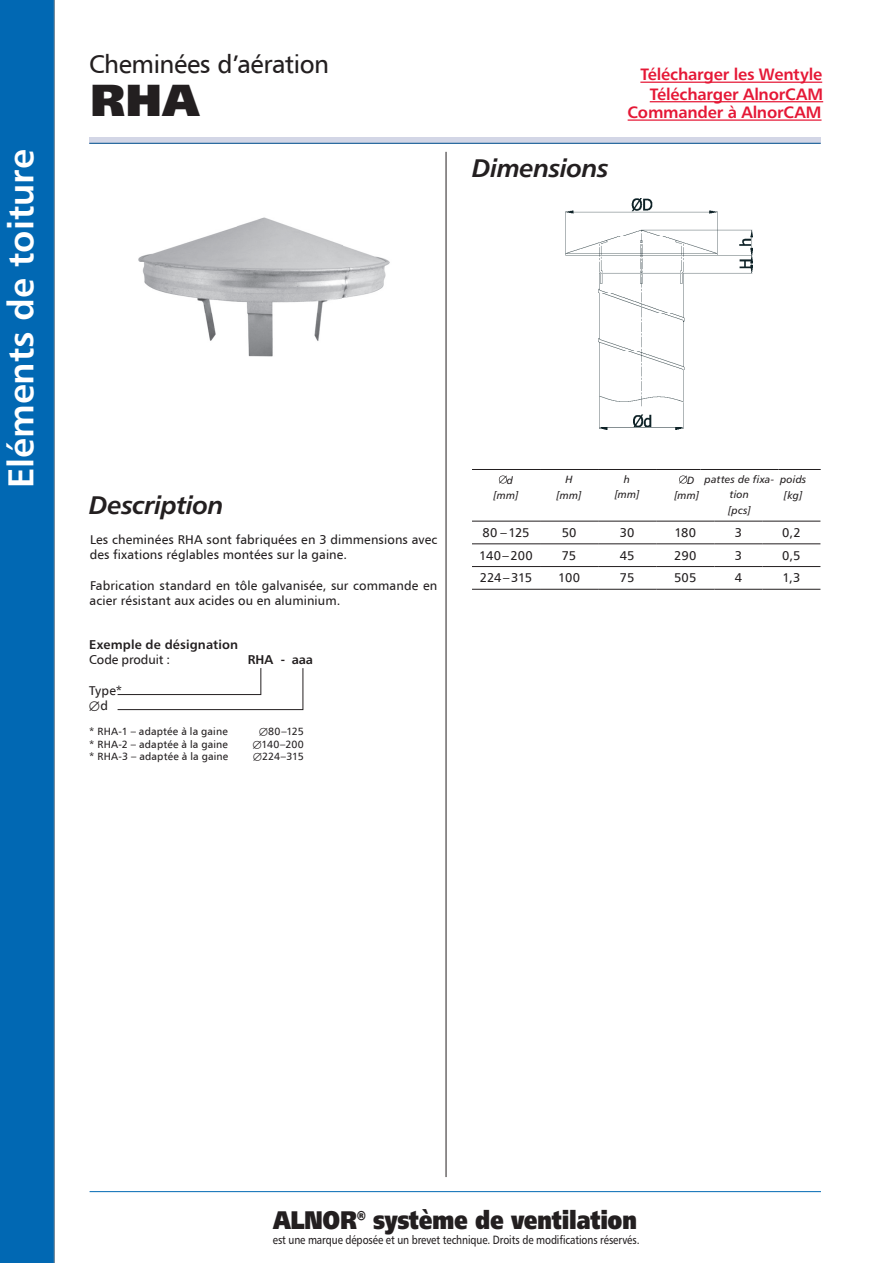
<style>
.page{position:relative;width:893px;height:1263px;background:#fff}
.page>*{position:absolute;margin:0;border:0;box-sizing:border-box;transform-origin:0 0}
.t1{font:900 45px "Humanist 777 TL";color:#231f20}
.t2{font:700 36px "Humanist 777 TL";color:#fff}
.t3{font:900 25.5px "Humanist 777 TL";letter-spacing:-.02em;color:#231f20;scale:.85 1}
.t4{font:italic 700 25.5px "Humanist 777 TL";letter-spacing:-.025em;color:#231f20}
.t5{font:25.5px "Humnst 777 EU Normal";letter-spacing:-.015em;color:#231f20}
.t6{font:700 16.5px/18.9px "Humanist 777 TL";letter-spacing:-.01em;color:#e51836;text-align:right}
.t7{font:12.75px/15.3px "Humnst 777 EU Normal";letter-spacing:.01em;color:#231f20}
.t8{font:700 12.75px "Humanist 777 TL";letter-spacing:.01em;color:#231f20}
.t9{font:12.75px "Humnst 777 EU Normal";letter-spacing:-.01em;color:#231f20}
.t10{font:12px "Humanist 777 TL";letter-spacing:-.01em;color:#231f20;scale:.85 1}
.t11{font:10.5px "Humnst 777 EU Normal";letter-spacing:.015em;color:#231f20}
.t12{font:italic 10.5px/15.3px "Humanist 777 TL";letter-spacing:.02em;color:#231f20;text-align:center}
</style>
<div class="page">
<svg style="left:89px;top:138px;width:732px;height:5px;background:#c9d0e2"></svg>
<hr style="left:89px;top:143px;width:732px;height:1px;background:#01508e">
<div style="left:0;top:0;width:54px;height:1263px;background:#0168b3"></div>
<hr style="left:90px;top:1191px;width:731px;height:1px;background:#0168b3">
<hr style="left:640px;top:82px;width:182px;height:1px;background:#e51836">
<hr style="left:650px;top:101px;width:173px;height:1px;background:#e51836">
<hr style="left:628px;top:119px;width:193px;height:2px;background:#e51836">
<hr style="left:446px;top:152px;width:1px;height:1025px;background:#231f20">
<hr style="left:472px;top:521px;width:68px;height:1px;background:#231f20">
<hr style="left:540px;top:521px;width:58px;height:1px;background:#231f20">
<hr style="left:598px;top:521px;width:58px;height:1px;background:#231f20">
<hr style="left:656px;top:521px;width:58px;height:1px;background:#231f20">
<hr style="left:714px;top:521px;width:48px;height:1px;background:#231f20">
<hr style="left:762px;top:521px;width:58px;height:1px;background:#231f20">
<hr style="left:472px;top:544px;width:68px;height:1px;background:#231f20">
<hr style="left:540px;top:544px;width:58px;height:1px;background:#231f20">
<hr style="left:598px;top:544px;width:58px;height:1px;background:#231f20">
<hr style="left:656px;top:544px;width:58px;height:1px;background:#231f20">
<hr style="left:714px;top:544px;width:48px;height:1px;background:#231f20">
<hr style="left:762px;top:544px;width:58px;height:1px;background:#231f20">
<hr style="left:472px;top:566px;width:68px;height:1px;background:#231f20">
<hr style="left:540px;top:566px;width:58px;height:1px;background:#231f20">
<hr style="left:598px;top:566px;width:58px;height:1px;background:#231f20">
<hr style="left:656px;top:566px;width:58px;height:1px;background:#231f20">
<hr style="left:714px;top:566px;width:48px;height:1px;background:#231f20">
<hr style="left:762px;top:566px;width:58px;height:1px;background:#231f20">
<hr style="left:472px;top:589px;width:68px;height:1px;background:#231f20">
<hr style="left:540px;top:589px;width:58px;height:1px;background:#231f20">
<hr style="left:598px;top:589px;width:58px;height:1px;background:#231f20">
<hr style="left:656px;top:589px;width:58px;height:1px;background:#231f20">
<hr style="left:714px;top:589px;width:48px;height:1px;background:#231f20">
<hr style="left:762px;top:589px;width:58px;height:1px;background:#231f20">
<img style="left:566px;top:198px;width:186px;height:232px">
<svg style="left:117px;top:668px;width:186px;height:42px"></svg>
<hr style="left:472px;top:469px;width:68px;height:1px;background:#231f20">
<hr style="left:540px;top:469px;width:58px;height:1px;background:#231f20">
<hr style="left:598px;top:469px;width:58px;height:1px;background:#231f20">
<hr style="left:656px;top:469px;width:44px;height:1px;background:#231f20">
<hr style="left:700px;top:469px;width:78px;height:1px;background:#231f20">
<hr style="left:778px;top:469px;width:43px;height:1px;background:#231f20">
<svg style="left:499px;top:475px;width:8px;height:9px"></svg>
<svg style="left:679px;top:475px;width:8px;height:9px"></svg>
<img style="left:138px;top:217px;width:252px;height:140px">
<h2 class="t2" style="left:3px;top:456px;width:317px;rotate:-90deg">www.alnor.com.pl</h2>
<h2 class="t2" style="left:-2px;top:488px;width:340px;rotate:-90deg">Eléments de toiture</h2>
<h3 class="t5" style="left:89px;top:48px;width:242px">Cheminées d’aération</h3>
<h1 class="t1" style="left:90px;top:69px;width:110px">RHA</h1>
<h3 class="t4" style="left:472px;top:151px;width:138px">Dimensions</h3>
<p class="t6" style="left:628px;top:65px;width:197px">Télécharger les Wentyle<br>Télécharger AlnorCAM<br>Commander à AlnorCAM</p>
<h3 class="t4" style="left:89px;top:488px;width:136px">Description</h3>
<p class="t7" style="left:90px;top:532px;width:349px">Les cheminées RHA sont fabriquées en 3 dimmensions avec des fixations réglables montées sur la gaine.</p>
<p class="t7" style="left:90px;top:578px;width:349px">Fabrication standard en tôle galvanisée, sur commande en acier résistant aux acides ou en aluminium.</p>
<p class="t8" style="left:89px;top:636px;width:150px">Exemple de désignation</p>
<p class="t9" style="left:89px;top:651px;width:82px">Code produit :</p>
<p class="t8" style="left:248px;top:651px;width:67px">RHA - aaa</p>
<p class="t7" style="left:89px;top:682px;width:34px;text-align:center">Type* d</p>
<p class="t11" style="left:89px;top:725px;width:140px">* RHA-1 – adaptée à la gaine</p>
<p class="t11" style="left:268px;top:725px;width:37px">80–125</p>
<p class="t11" style="left:89px;top:737px;width:140px">* RHA-2 – adaptée à la gaine</p>
<p class="t11" style="left:261px;top:737px;width:44px">140–200</p>
<p class="t11" style="left:89px;top:750px;width:141px">* RHA-3 – adaptée à la gaine</p>
<p class="t11" style="left:262px;top:750px;width:43px">224–315</p>
<p class="t12" style="left:494px;top:472px;width:26px;text-align:left;text-indent:13px">d [mm]</p>
<p class="t12" style="left:557px;top:472px;width:26px">H [mm]</p>
<p class="t12" style="left:615px;top:472px;width:26px">h [mm]</p>
<p class="t12" style="left:674px;top:472px;width:26px;text-align:left;text-indent:13px">D [mm]</p>
<p class="t12" style="left:705px;top:472px;width:71px">pattes de fixa&shy;tion<br>[pcs]</p>
<p class="t12" style="left:780px;top:472px;width:28px">poids [kg]</p>
<p class="t7" style="left:482px;top:525px;width:49px">80 – 125</p>
<p class="t7" style="left:562px;top:525px;width:16px">50</p>
<p class="t7" style="left:620px;top:525px;width:16px">30</p>
<p class="t7" style="left:674px;top:525px;width:23px">180</p>
<p class="t7" style="left:735px;top:525px;width:9px">3</p>
<p class="t7" style="left:782px;top:525px;width:20px">0,2</p>
<p class="t7" style="left:479px;top:547px;width:55px">140 – 200</p>
<p class="t7" style="left:562px;top:547px;width:16px">75</p>
<p class="t7" style="left:620px;top:547px;width:16px">45</p>
<p class="t7" style="left:674px;top:547px;width:24px">290</p>
<p class="t7" style="left:735px;top:547px;width:9px">3</p>
<p class="t7" style="left:782px;top:547px;width:20px">0,5</p>
<p class="t7" style="left:480px;top:570px;width:54px">224 – 315</p>
<p class="t7" style="left:558px;top:570px;width:23px">100</p>
<p class="t7" style="left:620px;top:570px;width:16px">75</p>
<p class="t7" style="left:674px;top:570px;width:24px">505</p>
<p class="t7" style="left:735px;top:570px;width:9px">4</p>
<p class="t7" style="left:782px;top:570px;width:20px">1,3</p>
<h3 class="t3" style="left:273px;top:1202px;width:430px">ALNOR® système de ventilation</h3>
<p class="t10" style="left:273px;top:1232px;width:433px">est une marque déposée et un brevet technique. Droits de modifications réservés.</p>
</div>
